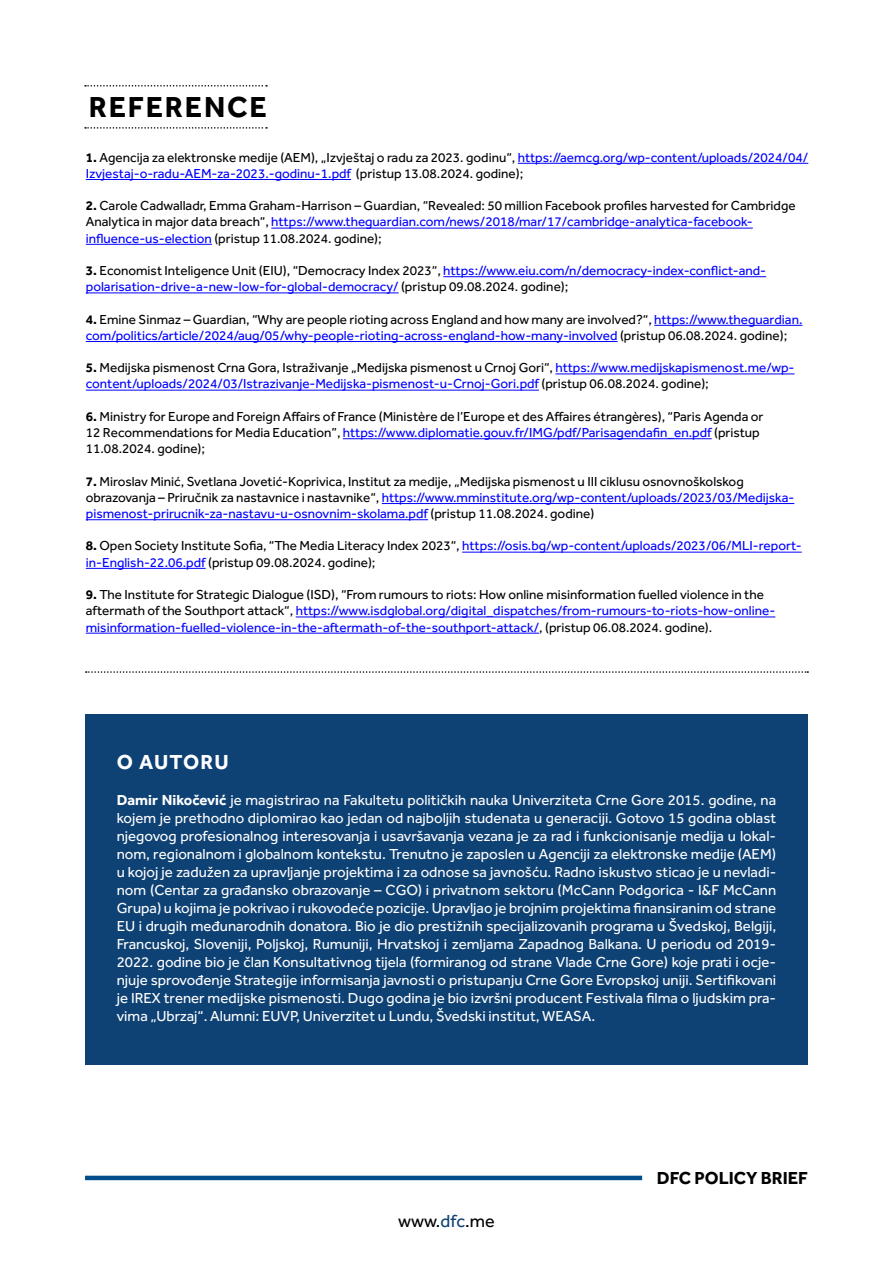
<style>
.page{position:relative;width:893px;height:1263px;background:#fff}
.page>*{position:absolute;margin:0;border:0;box-sizing:border-box;transform-origin:0 0}
.t1{font:700 30px "Effra";letter-spacing:.06em;color:#000}
.t2{font:700 21px "Effra";letter-spacing:.06em;color:#fff}
.t3{font:700 18px "Effra";color:#000}
.t4{font:18px "Effra";color:#000}
.t5{font:15px/18px "Effra";color:#fff;text-align:justify}
.t6{font:13.5px/16.2px "Effra";color:#000}
.t7{font:13.5px/16.2px "Effra";color:#00f}
.s1{font-weight:700}
.s2{color:#00f}
.s3{font-weight:700;color:#000}
.s4{color:#000}
.s5{color:#0e4174}
</style>
<div class="page">
<hr style="left:85px;top:1176px;width:557px;height:4px;background:#004d8c">
<hr style="left:518px;top:163px;width:290px;height:1px;background:#00f">
<hr style="left:86px;top:179px;width:265px;height:1px;background:#00f">
<hr style="left:271px;top:228px;width:482px;height:1px;background:#00f">
<hr style="left:86px;top:244px;width:126px;height:1px;background:#00f">
<hr style="left:443px;top:276px;width:323px;height:1px;background:#00f">
<hr style="left:86px;top:293px;width:313px;height:1px;background:#00f">
<hr style="left:654px;top:325px;width:148px;height:1px;background:#00f">
<hr style="left:86px;top:341px;width:531px;height:1px;background:#00f">
<hr style="left:555px;top:374px;width:239px;height:1px;background:#00f">
<hr style="left:86px;top:390px;width:453px;height:1px;background:#00f">
<hr style="left:343px;top:438px;width:369px;height:1px;background:#00f">
<hr style="left:382px;top:503px;width:412px;height:1px;background:#00f">
<hr style="left:86px;top:519px;width:342px;height:1px;background:#00f">
<hr style="left:462px;top:552px;width:340px;height:1px;background:#00f">
<hr style="left:86px;top:568px;width:120px;height:1px;background:#00f">
<hr style="left:296px;top:617px;width:479px;height:1px;background:#00f">
<hr style="left:86px;top:633px;width:453px;height:1px;background:#00f">
<svg style="left:85px;top:85px;width:182px;height:2px"></svg>
<svg style="left:85px;top:127px;width:182px;height:2px"></svg>
<div style="left:85px;top:714px;width:723px;height:351px;background:#0e4174"></div>
<svg style="left:86px;top:671px;width:722px;height:2px"></svg>
<h1 class="t1" style="left:89px;top:89px;width:179px">REFERENCE</h1>
<p class="t6" style="left:86px;top:149px;width:724px"><span class="s1">1.</span> Agencija za elektronske medije (AEM), „Izvještaj o radu za 2023. godinu“, <span class="s2">https://aemcg.org/wp-content/uploads/2024/04/<br>Izvjestaj-o-radu-AEM-za-2023.-godinu-1.pdf</span> (pristup 13.08.2024. godine);</p>
<p class="t6" style="left:86px;top:197px;width:711px"><span class="s1">2.</span> Carole Cadwalladr, Emma Graham-Harrison – Guardian, “Revealed: 50 million Facebook profiles harvested for Cambridge<br>Analytica in major data breach“, <span class="s2">https://www.theguardian.com/news/2018/mar/17/cambridge-analytica-facebook&shy;influence-us-election</span> (pristup 11.08.2024. godine);</p>
<p class="t7" style="left:86px;top:262px;width:682px"><span class="s3">3.</span> <span class="s4">Economist Inteligence Unit (EIU), “Democracy Index 2023“,</span> https://www.eiu.com/n/democracy-index-conflict-and&shy;polarisation-drive-a-new-low-for-global-democracy/ <span class="s4">(pristup 09.08.2024. godine);</span></p>
<p class="t7" style="left:86px;top:311px;width:718px"><span class="s3">4.</span> <span class="s4">Emine Sinmaz – Guardian, “Why are people rioting across England and how many are involved?“,</span> https://www.theguardian. com/politics/article/2024/aug/05/why-people-rioting-across-england-how-many-involved <span class="s4">(pristup 06.08.2024. godine);</span></p>
<p class="t7" style="left:86px;top:359px;width:710px"><span class="s3">5.</span> <span class="s4">Medijska pismenost Crna Gora, Istraživanje „Medijska pismenost u Crnoj Gori“,</span> https://www.medijskapismenost.me/wp&shy;content/uploads/2024/03/Istrazivanje-Medijska-pismenost-u-Crnoj-Gori.pdf <span class="s4">(pristup 06.08.2024. godine);</span></p>
<p class="t6" style="left:86px;top:408px;width:679px"><span class="s1">6.</span> Ministry for Europe and Foreign Affairs of France (Ministère de l’Europe et des Affaires étrangères), “Paris Agenda or<br>12 Recommendations for Media Education”, <span class="s2">https://www.diplomatie.gouv.fr/IMG/pdf/Parisagendafin_en.pdf</span> (pristup<br>11.08.2024. godine);</p>
<p class="t6" style="left:86px;top:473px;width:710px"><span class="s1">7.</span> Miroslav Minić, Svetlana Jovetić-Koprivica, Institut za medije, „Medijska pismenost u III ciklusu osnovnoškolskog obrazovanja – Priručnik za nastavnice i nastavnike“, <span class="s2">https://www.mminstitute.org/wp-content/uploads/2023/03/Medijska&shy;pismenost-prirucnik-za-nastavu-u-osnovnim-skolama.pdf</span> (pristup 11.08.2024. godine)</p>
<p class="t6" style="left:86px;top:538px;width:717px"><span class="s1">8.</span> Open Society Institute Sofia, “The Media Literacy Index 2023“, <span class="s2">https://osis.bg/wp-content/uploads/2023/06/MLI-report&shy;in-English-22.06.pdf</span> (pristup 09.08.2024. godine);</p>
<p class="t6" style="left:86px;top:586px;width:691px"><span class="s1">9.</span> The Institute for Strategic Dialogue (ISD), “From rumours to riots: How online misinformation fuelled violence in the aftermath of the Southport attack“, <span class="s2">https://www.isdglobal.org/digital_dispatches/from-rumours-to-riots-how-online&shy;misinformation-fuelled-violence-in-the-aftermath-of-the-southport-attack/</span>, (pristup 06.08.2024. godine).</p>
<h2 class="t2" style="left:117px;top:749px;width:114px">O AUTORU</h2>
<p class="t5" style="left:117px;top:790px;width:661px"><span class="s1">Damir Nikočević</span> je magistrirao na Fakultetu političkih nauka Univerziteta Crne Gore 2015. godine, na kojem je prethodno diplomirao kao jedan od najboljih studenata u generaciji. Gotovo 15 godina oblast njegovog profesionalnog interesovanja i usavršavanja vezana je za rad i funkcionisanje medija u lokal&shy;nom, regionalnom i globalnom kontekstu. Trenutno je zaposlen u Agenciji za elektronske medije (AEM) u kojoj je zadužen za upravljanje projektima i za odnose sa javnošću. Radno iskustvo sticao je u nevladi&shy;nom (Centar za građansko obrazovanje – CGO) i privatnom sektoru (McCann Podgorica - I&amp;F McCann Grupa) u kojima je pokrivao i rukovodeće pozicije. Upravljao je brojnim projektima finansiranim od strane EU i drugih međunarodnih donatora. Bio je dio prestižnih specijalizovanih programa u Švedskoj, Belgiji, Francuskoj, Sloveniji, Poljskoj, Rumuniji, Hrvatskoj i zemljama Zapadnog Balkana. U periodu od 2019- 2022. godine bio je član Konsultativnog tijela (formiranog od strane Vlade Crne Gore) koje prati i ocje&shy;njuje sprovođenje Strategije informisanja javnosti o pristupanju Crne Gore Evropskoj uniji. Sertifikovani je IREX trener medijske pismenosti. Dugo godina je bio izvršni producent Festivala filma o ljudskim pra&shy;vima „Ubrzaj“. Alumni: EUVP, Univerzitet u Lundu, Švedski institut, WEASA.</p>
<h3 class="t4" style="left:398px;top:1211px;width:98px">www.<span class="s5">dfc</span>.me</h3>
<h3 class="t3" style="left:657px;top:1167px;width:153px">DFC POLICY BRIEF</h3>
</div>
